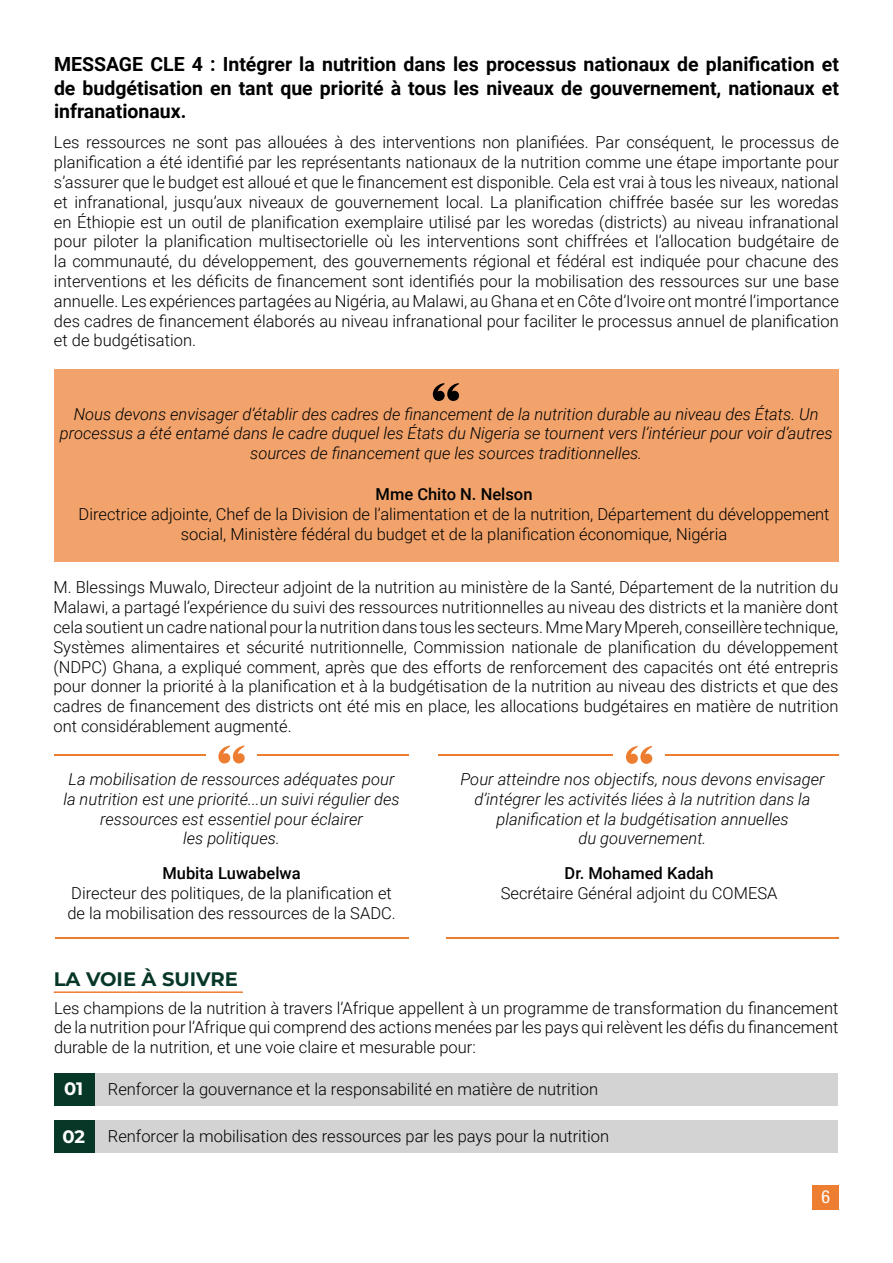
<style>
.page{position:relative;width:893px;height:1263px;background:#fff}
.page>*{position:absolute;margin:0;border:0;box-sizing:border-box;transform-origin:0 0}
.t1{font:700 19.5px/23.4px "Roboto";color:#000;text-align:justify}
.t2{font:700 19.5px "Montserrat";color:#073727}
.t3{font:700 18px "Montserrat";color:#fff}
.t4{font:condensed 18px "Helvetica Neue LT Std";color:#fff}
.t5{font:300 16.5px/19.8px "Roboto";color:#000;text-align:justify}
.t6{font:italic 300 16.5px/19.8px "Roboto";color:#000101;text-align:center}
.t7{font:300 16.5px/19.8px "Roboto";color:#000101;text-align:center}
.t8{font:500 16.5px "Roboto";color:#000101}
</style>
<div class="page">
<div style="left:813px;top:1185px;width:26px;height:24px;background:#ed7d30"></div>
<div style="left:54px;top:370px;width:785px;height:192px;background:#f2a36c"></div>
<svg style="left:433px;top:383px;width:26px;height:18px"></svg>
<div style="left:93px;top:1073px;width:745px;height:33px;background:#d3d3d3"></div>
<div style="left:93px;top:1120px;width:745px;height:33px;background:#d3d3d3"></div>
<div style="left:54px;top:1073px;width:40px;height:33px;background:#073727"></div>
<div style="left:54px;top:1120px;width:40px;height:33px;background:#073727"></div>
<hr style="left:54px;top:991px;width:189px;height:2px;background:#ed7d30">
<svg style="left:626px;top:746px;width:26px;height:18px"></svg>
<svg style="left:218px;top:745px;width:27px;height:18px"></svg>
<hr style="left:55px;top:754px;width:151px;height:1px;background:#ed7d2e">
<hr style="left:438px;top:754px;width:175px;height:1px;background:#ed7d2e">
<hr style="left:55px;top:938px;width:353px;height:1px;background:#ed7d2e">
<hr style="left:446px;top:938px;width:393px;height:1px;background:#ed7d2e">
<hr style="left:257px;top:754px;width:151px;height:1px;background:#ed7d2e">
<hr style="left:665px;top:754px;width:174px;height:1px;background:#ed7d2e">
<p class="t1" style="left:54px;top:52px;width:786px">MESSAGE CLE 4 : Intégrer la nutrition dans les processus nationaux de planification et de budgétisation en tant que priorité à tous les niveaux de gouvernement, nationaux et infranationaux.</p>
<p class="t5" style="left:54px;top:132px;width:786px">Les ressources ne sont pas allouées à des interventions non planifiées. Par conséquent, le processus de planification a été identifié par les représentants nationaux de la nutrition comme une étape importante pour s’assurer que le budget est alloué et que le financement est disponible. Cela est vrai à tous les niveaux, national et infranational, jusqu’aux niveaux de gouvernement local. La planification chiffrée basée sur les woredas en Éthiopie est un outil de planification exemplaire utilisé par les woredas (districts) au niveau infranational pour piloter la planification multisectorielle où les interventions sont chiffrées et l’allocation budgétaire de la communauté, du développement, des gouvernements régional et fédéral est indiquée pour chacune des interventions et les déficits de financement sont identifiés pour la mobilisation des ressources sur une base annuelle. Les expériences partagées au Nigéria, au Malawi, au Ghana et en Côte d’Ivoire ont montré l’importance des cadres de financement élaborés au niveau infranational pour faciliter le processus annuel de planification et de budgétisation.</p>
<p class="t6" style="left:60px;top:403px;width:774px">Nous devons envisager d’établir des cadres de financement de la nutrition durable au niveau des États. Un processus a été entamé dans le cadre duquel les États du Nigeria se tournent vers l’intérieur pour voir d’autres sources de financement que les sources traditionnelles.</p>
<p class="t8" style="left:376px;top:483px;width:158px">Mme Chito N. Nelson</p>
<p class="t7" style="left:79px;top:504px;width:752px">Directrice adjointe, Chef de la Division de l’alimentation et de la nutrition, Département du développement social, Ministère fédéral du budget et de la planification économique, Nigéria</p>
<p class="t5" style="left:53px;top:577px;width:786px">M. Blessings Muwalo, Directeur adjoint de la nutrition au ministère de la Santé, Département de la nutrition du Malawi, a partagé l’expérience du suivi des ressources nutritionnelles au niveau des districts et la manière dont cela soutient un cadre national pour la nutrition dans tous les secteurs. Mme Mary Mpereh, conseillère technique, Systèmes alimentaires et sécurité nutritionnelle, Commission nationale de planification du développement (NDPC) Ghana, a expliqué comment, après que des efforts de renforcement des capacités ont été entrepris pour donner la priorité à la planification et à la budgétisation de la nutrition au niveau des districts et que des cadres de financement des districts ont été mis en place, les allocations budgétaires en matière de nutrition ont considérablement augmenté.</p>
<p class="t6" style="left:63px;top:768px;width:338px">La mobilisation de ressources adéquates pour la nutrition est une priorité...un suivi régulier des ressources est essentiel pour éclairer<br>les politiques.</p>
<p class="t8" style="left:162px;top:862px;width:140px">Mubita Luwabelwa</p>
<p class="t7" style="left:67px;top:883px;width:330px;text-align:left">Directeur des politiques, de la planification et de la mobilisation des ressources de la SADC.</p>
<p class="t2" style="left:54px;top:966px;width:186px">LA VOIE À SUIVRE</p>
<p class="t6" style="left:460px;top:768px;width:365px">Pour atteindre nos objectifs, nous devons envisager d’intégrer les activités liées à la nutrition dans la planification et la budgétisation annuelles<br>du gouvernement.</p>
<p class="t8" style="left:565px;top:862px;width:151px">Dr. Mohamed Kadah</p>
<p class="t7" style="left:501px;top:883px;width:278px">Secrétaire Général adjoint du COMESA</p>
<p class="t5" style="left:54px;top:997px;width:786px">Les champions de la nutrition à travers l’Afrique appellent à un programme de transformation du financement de la nutrition pour l’Afrique qui comprend des actions menées par les pays qui relèvent les défis du financement durable de la nutrition, et une voie claire et mesurable pour:</p>
<p class="t5" style="left:108px;top:1078px;width:492px">Renforcer la gouvernance et la responsabilité en matière de nutrition</p>
<p class="t5" style="left:108px;top:1125px;width:503px">Renforcer la mobilisation des ressources par les pays pour la nutrition</p>
<p class="t3" style="left:64px;top:1077px;width:21px">01</p>
<p class="t3" style="left:62px;top:1124px;width:24px">02</p>
<p class="t4" style="left:821px;top:1186px;width:10px">6</p>
</div>
